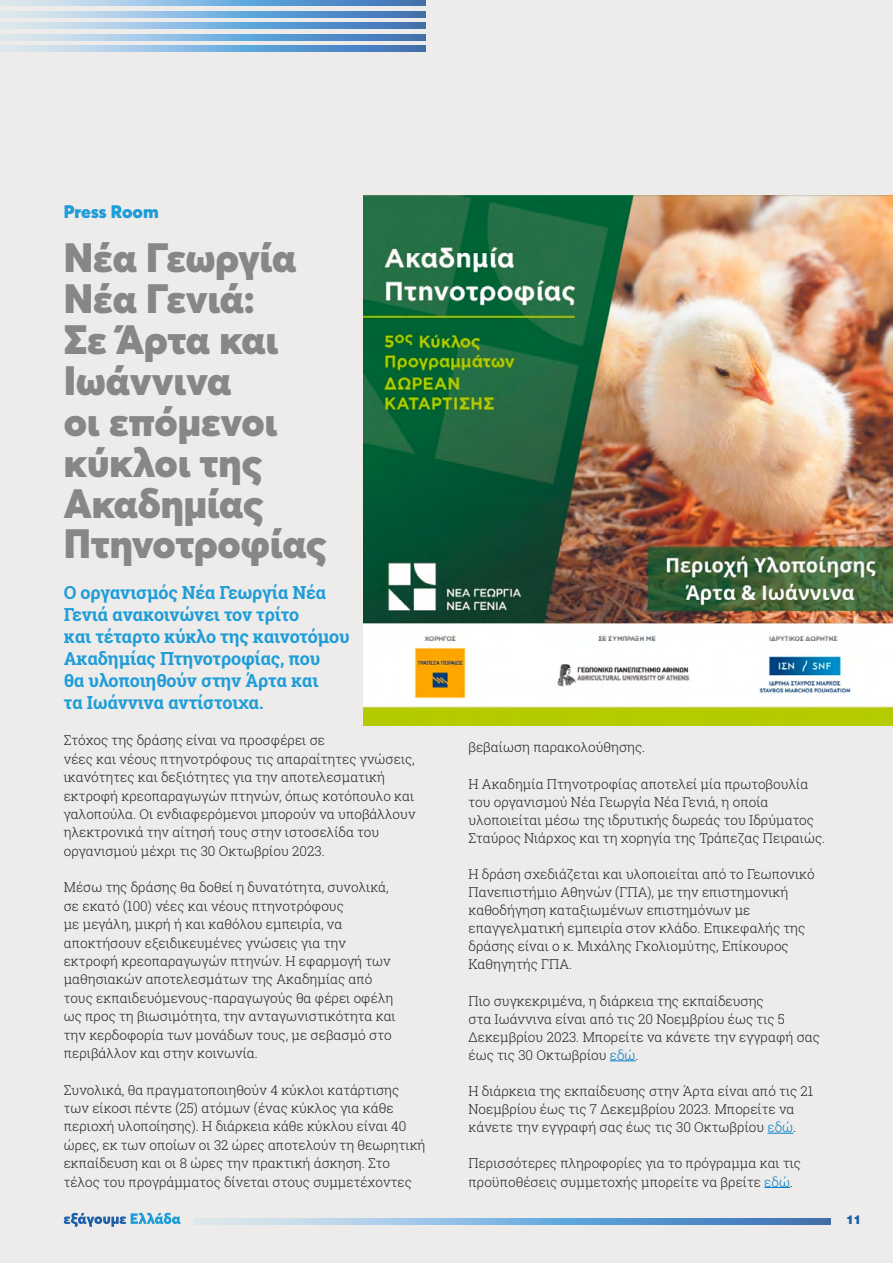
<style>
.page{position:relative;width:893px;height:1263px;background:#edeceb}
.page>*{position:absolute;margin:0;border:0;box-sizing:border-box;transform-origin:0 0}
.t1{font:900 40.5px/40.8px "Averta";letter-spacing:-.005em;color:#888787}
.t2{font:700 18px/22px "Roboto Slab";letter-spacing:-.01em;color:#1e9dd8}
.t3{font:900 18px "Averta";color:#1e9dd8}
.t4{font:300 13.5px/18.3px "Roboto Slab";color:#231f20}
.t5{font:900 12px "UB Helvetica";color:#1b5fa9}
.s1{color:#007dc5}
</style>
<div class="page">
<svg style="left:0;top:0;width:426px;height:6px;background:#83b0d9"></svg>
<svg style="left:0;top:23px;width:426px;height:6px;background:#83b0d9"></svg>
<svg style="left:0;top:46px;width:426px;height:5px;background:#83b0d9"></svg>
<svg style="left:0;top:11px;width:426px;height:6px;background:#83b0d9"></svg>
<svg style="left:0;top:34px;width:426px;height:6px;background:#83b0d9"></svg>
<svg style="left:64px;top:1213px;width:117px;height:14px"></svg>
<svg style="left:194px;top:1219px;width:637px;height:5px;background:#83b0d9"></svg>
<svg style="left:610px;top:1060px;width:26px;height:1px"></svg>
<svg style="left:768px;top:1133px;width:25px;height:1px"></svg>
<svg style="left:764px;top:1187px;width:26px;height:1px"></svg>
<img style="left:363px;top:196px;width:530px;height:529px">
<h2 class="t3" style="left:64px;top:200px;width:97px">Press Room</h2>
<h1 class="t1" style="left:64px;top:237px;width:264px">Νέα Γεωργία<br>Νέα Γενιά:<br>Σε Άρτα και<br>Ιωάννινα<br>οι επόμενοι κύκλοι της<br>Ακαδημίας<br>Πτηνοτροφίας</h1>
<h2 class="t2" style="left:64px;top:581px;width:287px">O οργανισμός Νέα Γεωργία Νέα<br>Γενιά ανακοινώνει τον τρίτο<br>και τέταρτο κύκλο της καινοτόμου<br>Ακαδημίας Πτηνοτροφίας, που<br>θα υλοποιηθούν στην Άρτα και<br>τα Ιωάννινα αντίστοιχα.</h2>
<p class="t4" style="left:64px;top:731px;width:353px">Στόχος της δράσης είναι να προσφέρει σε<br>νέες και νέους πτηνοτρόφους τις απαραίτητες γνώσεις, ικανότητες και δεξιότητες για την αποτελεσματική εκτροφή κρεοπαραγωγών πτηνών, όπως κοτόπουλο και γαλοπούλα. Οι ενδιαφερόμενοι μπορούν να υποβάλλουν ηλεκτρονικά την αίτησή τους στην ιστοσελίδα του οργανισμού μέχρι τις 30 Οκτωβρίου 2023.</p>
<p class="t4" style="left:64px;top:878px;width:333px">Μέσω της δράσης θα δοθεί η δυνατότητα, συνολικά, σε εκατό (100) νέες και νέους πτηνοτρόφους<br>με μεγάλη, μικρή ή και καθόλου εμπειρία, να αποκτήσουν εξειδικευμένες γνώσεις για την εκτροφή κρεοπαραγωγών πτηνών. Η εφαρμογή των μαθησιακών αποτελεσμάτων της Ακαδημίας από τους εκπαιδευόμενους-παραγωγούς θα φέρει οφέλη ως προς τη βιωσιμότητα, την ανταγωνιστικότητα και την κερδοφορία των μονάδων τους, με σεβασμό στο περιβάλλον και στην κοινωνία.</p>
<p class="t4" style="left:64px;top:1080px;width:363px">Συνολικά, θα πραγματοποιηθούν 4 κύκλοι κατάρτισης των είκοσι πέντε (25) ατόμων (ένας κύκλος για κάθε περιοχή υλοποίησης). H διάρκεια κάθε κύκλου είναι 40 ώρες, εκ των οποίων οι 32 ώρες αποτελούν τη θεωρητική εκπαίδευση και οι 8 ώρες την πρακτική άσκηση. Στο τέλος του προγράμματος δίνεται στους συμμετέχοντες</p>
<p class="t4" style="left:468px;top:738px;width:178px">βεβαίωση παρακολούθησης.</p>
<p class="t4" style="left:468px;top:774px;width:358px">Η Ακαδημία Πτηνοτροφίας αποτελεί μία πρωτοβουλία του οργανισμού Νέα Γεωργία Νέα Γενιά, η οποία υλοποιείται μέσω της ιδρυτικής δωρεάς του Ιδρύματος Σταύρος Νιάρχος και τη χορηγία της Τράπεζας Πειραιώς.</p>
<p class="t4" style="left:468px;top:865px;width:348px">Η δράση σχεδιάζεται και υλοποιείται από το Γεωπονικό Πανεπιστήμιο Αθηνών (ΓΠΑ), με την επιστημονική καθοδήγηση καταξιωμένων επιστημόνων με επαγγελματική εμπειρία στον κλάδο. Επικεφαλής της δράσης είναι ο κ. Μιχάλης Γκολιομύτης, Επίκουρος Καθηγητής ΓΠΑ.</p>
<p class="t4" style="left:468px;top:991px;width:353px">Πιο συγκεκριμένα, η διάρκεια της εκπαίδευσης<br>στα Ιωάννινα είναι από τις 20 Νοεμβρίου έως τις 5<br>Δεκεμβρίου 2023. Μπορείτε να κάνετε την εγγραφή σας έως τις 30 Οκτωβρίου <span class="s1">εδώ</span>.</p>
<p class="t4" style="left:468px;top:1082px;width:346px">Η διάρκεια της εκπαίδευσης στην Άρτα είναι από τις 21<br>Νοεμβρίου έως τις 7 Δεκεμβρίου 2023. Μπορείτε να κάνετε την εγγραφή σας έως τις 30 Οκτωβρίου <span class="s1">εδώ</span>.</p>
<p class="t4" style="left:468px;top:1154px;width:334px">Περισσότερες πληροφορίες για το πρόγραμμα και τις προϋποθέσεις συμμετοχής μπορείτε να βρείτε <span class="s1">εδώ</span>.</p>
<p class="t5" style="left:846px;top:1212px;width:17px">11</p>
</div>
